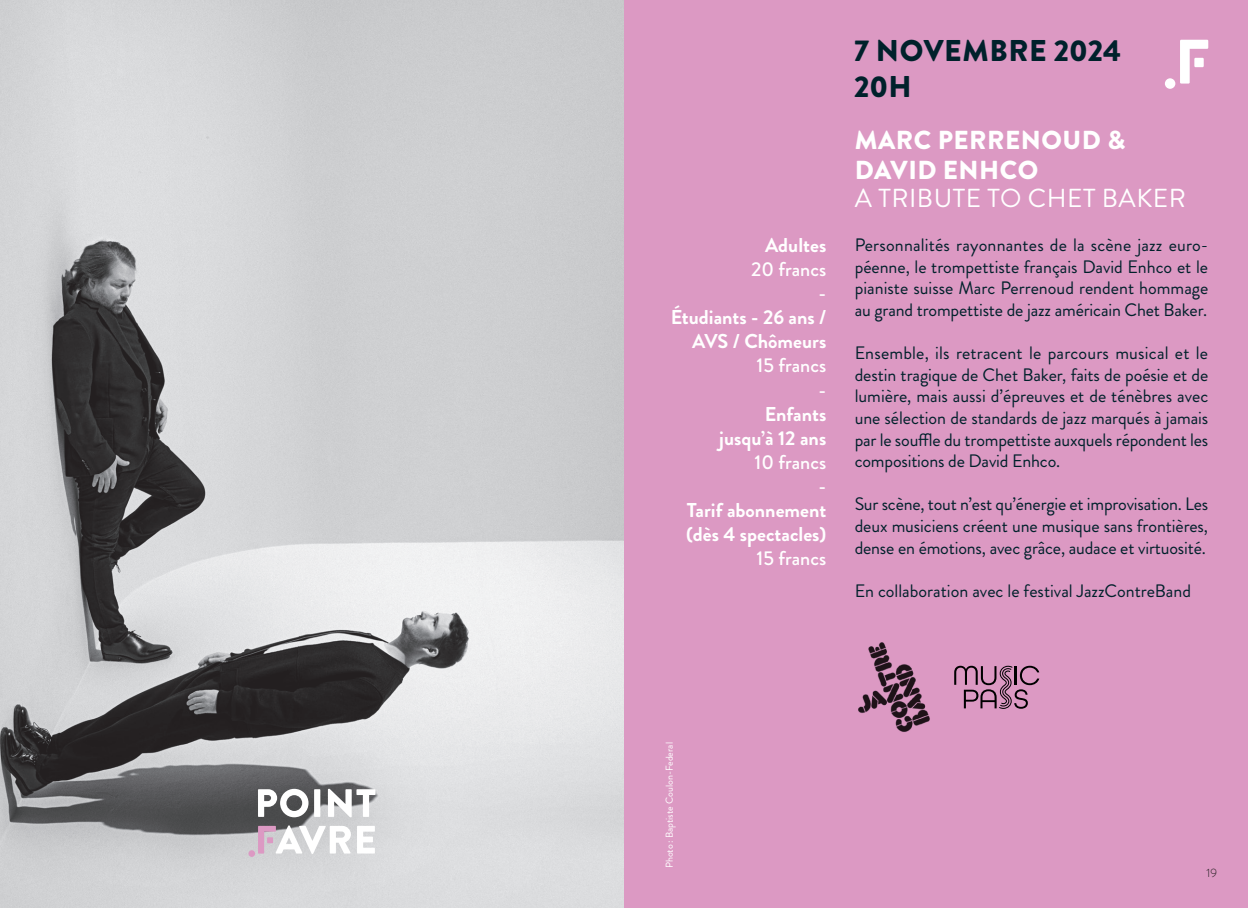
<style>
.page{position:relative;width:1248px;height:908px;background:#fff}
.page>*{position:absolute;margin:0;border:0;box-sizing:border-box;transform-origin:0 0}
.Date_et_horaire{font:900 30px "Brandon Grotesque";letter-spacing:.015em;color:#00212b}
.sous-titre{font:900 26px/29px "Brandon Grotesque";letter-spacing:.02em;color:#fff}
.Bloc_informations{font:700 20px/24px "Brandon Grotesque";color:#fff;text-align:right}
.Bloc_informations-2{font:500 20px/24px "Brandon Grotesque";color:#fff;text-align:right}
.Texte_courant{font:18px/21.6px "Brandon Grotesque";letter-spacing:-.01em;color:#00212b;text-align:justify}
.t1{font:300 12px "Brandon Grotesque";color:#231f20}
.Artiste{font:10px "Brandon Grotesque";color:#fff}
.s1{font-weight:700}
.s2{font-weight:500}
.s3{font-weight:400}
</style>
<div class="page">
<img style="left:0;top:0;width:624px;height:907px">
<div style="left:624px;top:0;width:623px;height:907px;background:#dc99c3"></div>
<svg style="left:1180px;top:40px;width:28px;height:43px"></svg>
<div style="left:1194px;top:58px;width:9px;height:9px;background:#fff"></div>
<div style="left:1164px;top:78px;width:11px;height:11px;background:#fff;border-radius:50%"></div>
<svg style="left:258px;top:788px;width:50px;height:28px"></svg>
<div style="left:314px;top:788px;width:6px;height:28px;background:#fff"></div>
<svg style="left:328px;top:788px;width:47px;height:28px"></svg>
<svg style="left:357px;top:825px;width:18px;height:28px"></svg>
<svg style="left:258px;top:825px;width:93px;height:28px"></svg>
<svg style="left:248px;top:849px;width:7px;height:7px"></svg>
<svg style="left:954px;top:665px;width:85px;height:43px"></svg>
<img style="left:858px;top:642px;width:72px;height:90px">
<p class="Bloc_informations-2" style="left:751px;top:234px;width:77px"><span class="s1">Adultes<br></span>20 francs</p>
<p class="Bloc_informations-2" style="left:818px;top:282px;width:9px">-</p>
<p class="Bloc_informations" style="left:670px;top:306px;width:157px">Étudiants - 26 ans /<br>AVS / Chômeurs<br><span class="s2">15 francs</span></p>
<p class="Bloc_informations-2" style="left:818px;top:378px;width:9px">-</p>
<p class="Bloc_informations" style="left:764px;top:402px;width:63px">Enfants</p>
<p class="Bloc_informations" style="left:719px;top:426px;width:108px">jusqu’à 12 ans</p>
<p class="Bloc_informations-2" style="left:754px;top:450px;width:73px">10 francs</p>
<p class="Bloc_informations-2" style="left:818px;top:474px;width:9px">-</p>
<p class="Bloc_informations" style="left:686px;top:498px;width:141px">Tarif abonnement (dès 4 spectacles)<br><span class="s2">15 francs</span></p>
<p class="Date_et_horaire" style="left:854px;top:29px;width:268px">7 NOVEMBRE 2024</p>
<p class="Date_et_horaire" style="left:854px;top:65px;width:59px">20H</p>
<p class="sous-titre" style="left:854px;top:125px;width:332px">MARC PERRENOUD &amp;<br>DAVID ENHCO<br><span class="s3">A TRIBUTE TO CHET BAKER</span></p>
<p class="Texte_courant" style="left:854px;top:234px;width:355px">Personnalités rayonnantes de la scène jazz euro&shy;péenne, le trompettiste français David Enhco et le pianiste suisse Marc Perrenoud rendent hommage au grand trompettiste de jazz américain Chet Baker.</p>
<p class="Texte_courant" style="left:854px;top:342px;width:355px">Ensemble, ils retracent le parcours musical et le destin tragique de Chet Baker, faits de poésie et de lumière, mais aussi d’épreuves et de ténèbres avec une sélection de standards de jazz marqués à jamais par le souffle du trompettiste auxquels répondent les compositions de David Enhco.</p>
<p class="Texte_courant" style="left:854px;top:493px;width:355px">Sur scène, tout n’est qu’énergie et improvisation. Les deux musiciens créent une musique sans frontières, dense en émotions, avec grâce, audace et virtuosité.</p>
<p class="Texte_courant" style="left:854px;top:580px;width:338px">En collaboration avec le festival JazzContreBand</p>
<p class="Artiste" style="left:662px;top:867px;width:127px;rotate:-90deg">Photo : Baptiste Coulon-Federal</p>
<p class="t1" style="left:1206px;top:863px;width:12px">19</p>
</div>
